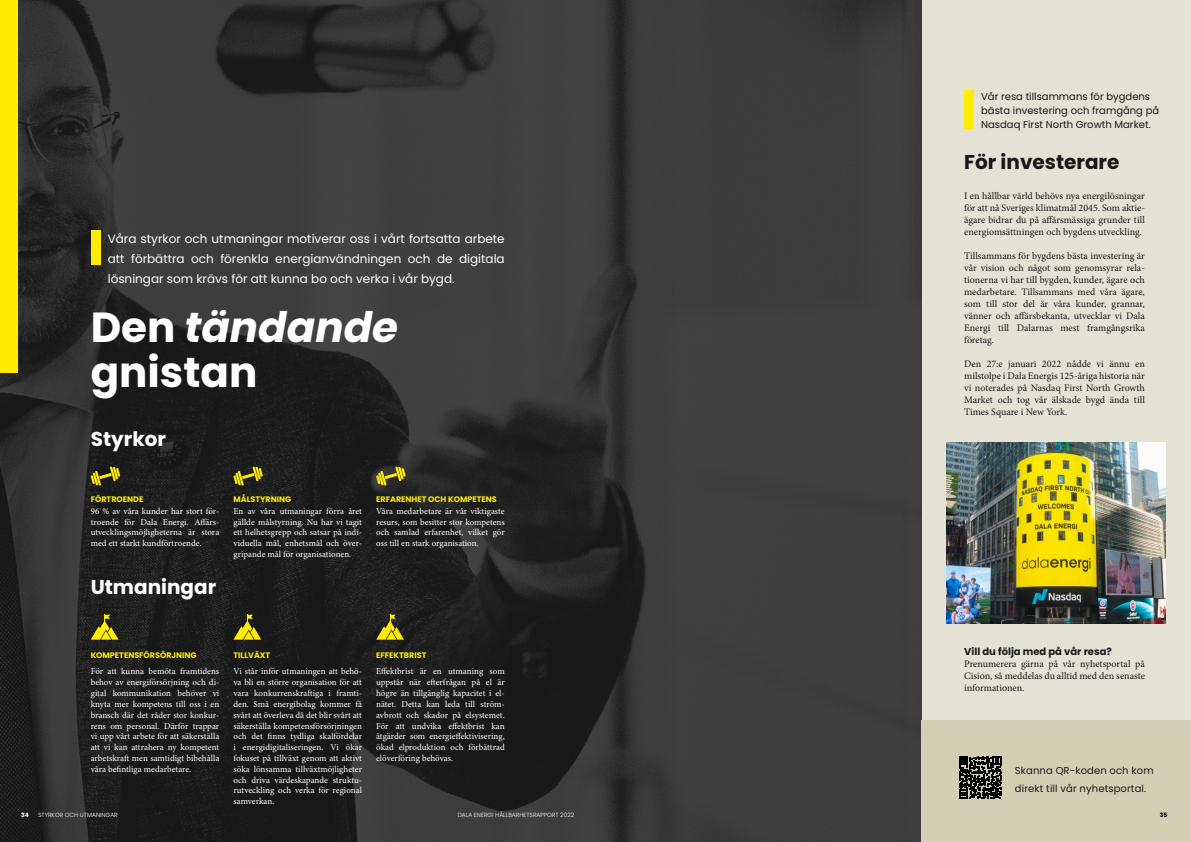
<style>
.page{position:relative;width:1191px;height:842px;background:#fff}
.page>*{position:absolute;margin:0;border:0;box-sizing:border-box;transform-origin:0 0}
.t1{font:700 42px/45px "Poppins";color:#fff}
.t2{font:700 20px "Poppins";color:#fff}
.t3{font:700 20px "Poppins";color:#181818}
.t4{font:12px/20px "Poppins";color:#fff;text-align:justify}
.t5{font:10px/12px "Minion Pro";color:#181818;text-align:justify}
.t6{font:10px/14px "Poppins";color:#181818}
.t7{font:700 10px "Poppins";color:#181818}
.t8{font:9px/10.8px "Minion Pro";color:#fff;text-align:justify}
.t9{font:700 8px "Poppins";color:#ffec00}
.t10{font:300 6px "Poppins";color:#fff}
.t11{font:700 6px "Poppins";color:#fff}
.t12{font:700 6px "Poppins";color:#000}
.s1{font-style:italic}
</style>
<div class="page">
<img style="left:0;top:0;width:921px;height:842px">
<div style="left:91px;top:230px;width:10px;height:35px;background:#ffec00"></div>
<div style="left:921px;top:0;width:270px;height:842px;background:#e4e2d2"></div>
<div style="left:0;top:0;width:18px;height:372px;background:#ffec00"></div>
<svg style="left:91px;top:614px;width:27px;height:26px"></svg>
<svg style="left:233px;top:614px;width:28px;height:26px"></svg>
<svg style="left:376px;top:614px;width:28px;height:26px"></svg>
<div style="left:921px;top:720px;width:270px;height:122px;background:#d3cfb5"></div>
<svg style="left:959px;top:756px;width:42px;height:43px"></svg>
<svg style="left:376px;top:466px;width:30px;height:19px"></svg>
<svg style="left:233px;top:466px;width:30px;height:19px"></svg>
<svg style="left:91px;top:466px;width:29px;height:19px"></svg>
<img style="left:946px;top:442px;width:219px;height:181px">
<div style="left:964px;top:91px;width:10px;height:38px;background:#ffec00"></div>
<h3 class="t4" style="left:108px;top:229px;width:398px">Våra styrkor och utmaningar motiverar oss i vårt fortsatta arbete att förbättra och förenkla energianvändningen och de digitala lösningar som krävs för att kunna bo och verka i vår bygd.</h3>
<h1 class="t1" style="left:91px;top:305px;width:309px">Den <span class="s1">tändande </span>gnistan</h1>
<h2 class="t2" style="left:91px;top:427px;width:77px">Styrkor</h2>
<p class="t9" style="left:91px;top:494px;width:54px">FÖRTROENDE</p>
<p class="t8" style="left:91px;top:506px;width:130px">96 % av våra kunder har stort för&shy;troende för Dala Energi. Affärs&shy;utvecklingsmöjligheterna är stora med ett starkt kundförtroende.</p>
<h2 class="t2" style="left:91px;top:576px;width:127px">Utmaningar</h2>
<p class="t9" style="left:233px;top:494px;width:59px">MÅLSTYRNING</p>
<p class="t8" style="left:233px;top:506px;width:130px">En av våra utmaningar förra året gällde målstyrning. Nu har vi tagit ett helhetsgrepp och satsar på indi&shy;viduella mål, enhetsmål och över&shy;gripande mål för organisationen.</p>
<p class="t9" style="left:376px;top:494px;width:122px">ERFARENHET OCH KOMPETENS</p>
<p class="t8" style="left:376px;top:506px;width:130px">Våra medarbetare är vår viktigaste resurs, som besitter stor kompetens och samlad erfarenhet, vilket gör oss till en stark organisation.</p>
<p class="t9" style="left:91px;top:651px;width:107px">KOMPETENSFÖRSÖRJNING</p>
<p class="t8" style="left:91px;top:666px;width:130px">För att kunna bemöta framtidens behov av energiförsörjning och di&shy;gital kommunikation behöver vi knyta mer kompetens till oss i en bransch där det råder stor konkur&shy;rens om personal. Därför trappar vi upp vårt arbete för att säkerställa att vi kan attrahera ny kompetent arbetskraft men samtidigt bibehålla våra befintliga medarbetare.</p>
<p class="t9" style="left:233px;top:651px;width:38px">TILLVÄXT</p>
<p class="t8" style="left:233px;top:666px;width:130px">Vi står inför utmaningen att behö&shy;va bli en större organisation för att vara konkurrenskraftiga i framti&shy;den. Små energibolag kommer få svårt att överleva då det blir svårt att säkerställa kompetensförsörjningen och det finns tydliga skalfördelar i energidigitaliseringen. Vi ökar fokuset på tillväxt genom att aktivt söka lönsamma tillväxtmöjligheter och driva värdeskapande struktu&shy;rutveckling och verka för regional samverkan.</p>
<p class="t9" style="left:376px;top:651px;width:52px">EFFEKTBRIST</p>
<p class="t8" style="left:376px;top:666px;width:130px">Effektbrist är en utmaning som uppstår när efterfrågan på el är högre än tillgänglig kapacitet i el&shy;nätet. Detta kan leda till ström&shy;avbrott och skador på elsystemet.<br>För att undvika effektbrist kan åtgärder som energieffektivisering, ökad elproduktion och förbättrad elöverföring behövas.</p>
<p class="t6" style="left:981px;top:89px;width:180px">Vår resa tillsammans för bygdens bästa investering och framgång på<br>Nasdaq First North Growth Market.</p>
<h2 class="t3" style="left:964px;top:151px;width:157px">För investerare</h2>
<p class="t5" style="left:964px;top:190px;width:182px">I en hållbar värld behövs nya energilösningar för att nå Sveriges klimatmål 2045. Som aktie&shy;ägare bidrar du på affärsmässiga grunder till energiomsättningen och bygdens utveckling.</p>
<p class="t5" style="left:964px;top:250px;width:182px">Tillsammans för bygdens bästa investering är vår vision och något som genomsyrar rela&shy;tionerna vi har till bygden, kunder, ägare och medarbetare. Tillsammans med våra ägare, som till stor del är våra kunder, grannar, vänner och affärsbekanta, utvecklar vi Dala Energi till Dalarnas mest framgångsrika företag.</p>
<p class="t5" style="left:964px;top:358px;width:182px">Den 27:e januari 2022 nådde vi ännu en milstolpe i Dala Energis 125-åriga historia när vi noterades på Nasdaq First North Growth Market och tog vår älskade bygd ända till Times Square i New York.</p>
<p class="t7" style="left:964px;top:646px;width:149px">Vill du följa med på vår resa?</p>
<p class="t5" style="left:964px;top:658px;width:182px">Prenumerera gärna på vår nyhetsportal på Cision, så meddelas du alltid med den senaste informationen.</p>
<p class="t6" style="left:1015px;top:761px;width:140px;line-height:18px">Skanna QR-koden och kom direkt till vår nyhetsportal.</p>
<p class="t11" style="left:21px;top:811px;width:9px">34</p>
<p class="t10" style="left:38px;top:811px;width:81px">STYRKOR OCH UTMANINGAR</p>
<p class="t10" style="left:457px;top:811px;width:118px">DALA ENERGI HÅLLBARHETSRAPPORT 2022</p>
<p class="t12" style="left:1159px;top:811px;width:9px">35</p>
</div>
